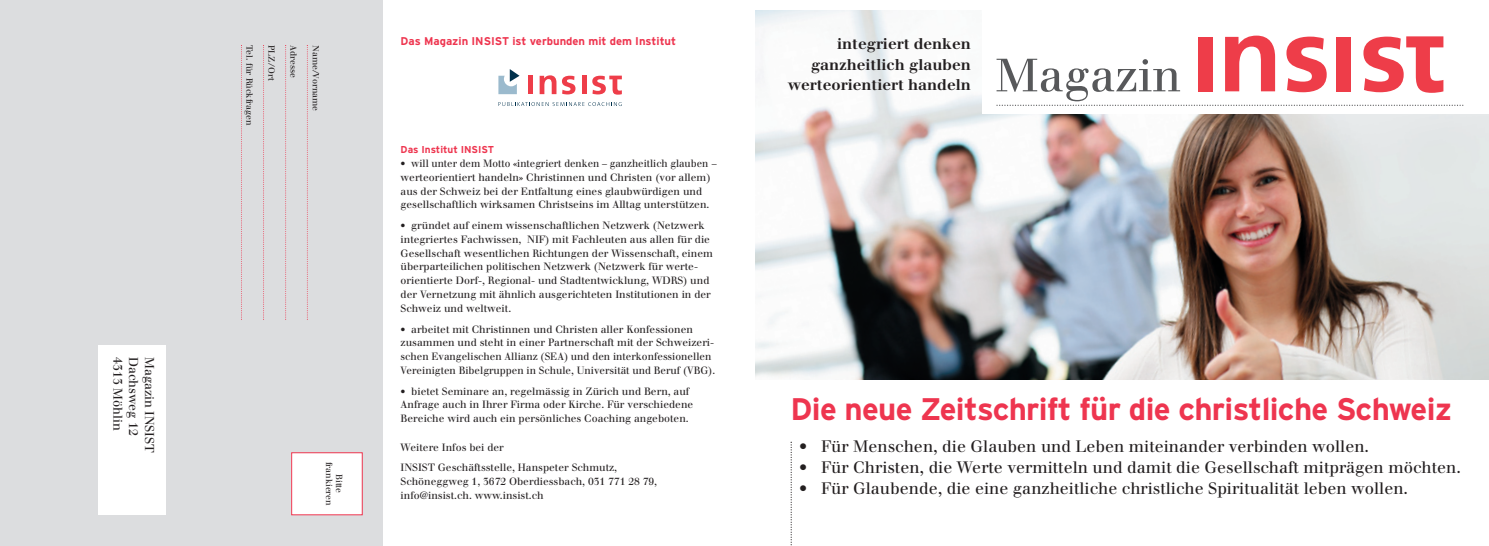
<style>
.page{position:relative;width:1489px;height:546px;background:#fff}
.page>*{position:absolute;margin:0;border:0;box-sizing:border-box;transform-origin:0 0}
.t1{font:700 31.12px "Interstate";letter-spacing:-.02em;color:#ee354f}
.t2{font:16.25px "Walbaum";color:#231f20}
.t3{font:700 15.12px/20.6px "Walbaum";color:#231f20;text-align:right}
.t4{font:12.5px "Walbaum";color:#231f20}
.t5{font:700 11.25px "Interstate";color:#ee354f}
.t6{font:10.38px/13.8px "Walbaum";color:#231f20}
.t7{font:10.38px/13.8px "Walbaum";color:#231f20;scale:.95 1}
.t8{font:700 10px "Interstate";color:#ee354f}
.t9{font:8.75px/10px "Walbaum";color:#231f20;text-align:center}
.s1{font-size:10px}
</style>
<div class="page">
<img style="left:755px;top:11px;width:733px;height:368px">
<svg style="left:790px;top:441px;width:1px;height:104px"></svg>
<div style="left:0;top:0;width:383px;height:546px;background:#dcdddf"></div>
<div style="left:98px;top:345px;width:68px;height:169px;background:#fff"></div>
<svg style="left:307px;top:45px;width:1px;height:275px"></svg>
<svg style="left:285px;top:45px;width:1px;height:275px"></svg>
<svg style="left:263px;top:45px;width:1px;height:275px"></svg>
<svg style="left:241px;top:45px;width:1px;height:275px"></svg>
<div style="left:292px;top:453px;width:70px;height:61px;background:#fff"></div>
<div style="left:291px;top:452px;width:71px;height:63px;border:1px solid #ee354f"></div>
<div style="left:981px;top:0;width:507px;height:113px;background:#fff"></div>
<svg style="left:996px;top:36px;width:467px;height:70px"></svg>
<svg style="left:498px;top:69px;width:21px;height:25px"></svg>
<svg style="left:498px;top:102px;width:123px;height:4px"></svg>
<hr style="left:528px;top:76px;width:4px;height:18px;background:#ee3d49">
<svg style="left:539px;top:75px;width:17px;height:19px"></svg>
<svg style="left:562px;top:76px;width:13px;height:18px"></svg>
<div style="left:581px;top:76px;width:5px;height:18px;background:#ee3d49"></div>
<svg style="left:592px;top:76px;width:30px;height:19px"></svg>
<p class="t4" style="left:122px;top:357px;width:75px;rotate:90deg">4313 Möhlin</p>
<p class="t4" style="left:138px;top:357px;width:80px;rotate:90deg">Dachsweg 12</p>
<p class="t4" style="left:154px;top:357px;width:97px;rotate:90deg">Magazin INSIST</p>
<p class="t9" style="left:254px;top:45px;width:82px;rotate:90deg">Tel. für Rückfragen</p>
<p class="t9" style="left:276px;top:45px;width:37px;rotate:90deg">PLZ/Ort</p>
<p class="t9" style="left:298px;top:45px;width:34px;rotate:90deg">Adresse</p>
<p class="t9" style="left:320px;top:45px;width:67px;rotate:90deg">Name/Vorname</p>
<p class="t9" style="left:343px;top:461px;width:46px;rotate:90deg">Bitte frankieren</p>
<p class="t5" style="left:400px;top:36px;width:277px">Das Magazin INSIST ist verbunden mit dem Institut</p>
<p class="t8" style="left:400px;top:146px;width:95px">Das Institut INSIST</p>
<p class="t7" style="left:400px;top:157px;width:334px"><span class="s1">•</span> will unter dem Motto «integriert denken – ganzheitlich glauben – werteorientiert handeln» Christinnen und Christen (vor allem) aus der Schweiz bei der Entfaltung eines glaubwürdigen und gesellschaftlich wirksamen Christseins im Alltag unterstützen.</p>
<p class="t6" style="left:400px;top:220px;width:314px"><span class="s1">•</span> gründet auf einem wissenschaftlichen Netzwerk (Netzwerk integriertes Fachwissen, NIF) mit Fachleuten aus allen für die Gesellschaft wesentlichen Richtungen der Wissenschaft, einem überparteilichen politischen Netzwerk (Netzwerk für werte&shy;orientierte Dorf-, Regional- und Stadtentwicklung, WDRS) und der Vernetzung mit ähnlich ausgerichteten Institutionen in der Schweiz und weltweit.</p>
<p class="t6" style="left:400px;top:323px;width:316px"><span class="s1">•</span> arbeitet mit Christinnen und Christen aller Konfessionen zusammen und steht in einer Partnerschaft mit der Schweizeri&shy;schen Evangelischen Allianz (SEA) und den interkonfessionellen Vereinigten Bibelgruppen in Schule, Universität und Beruf (VBG).</p>
<p class="t6" style="left:400px;top:385px;width:294px"><span class="s1">•</span> bietet Seminare an, regelmässig in Zürich und Bern, auf<br>Anfrage auch in Ihrer Firma oder Kirche. Für verschiedene<br>Bereiche wird auch ein persönliches Coaching angeboten.</p>
<p class="t6" style="left:400px;top:437px;width:218px;line-height:20.9px">Weitere Infos bei der<br>INSIST Geschäftsstelle, Hanspeter Schmutz,</p>
<p class="t6" style="left:400px;top:475px;width:258px">Schöneggweg 1, 3672 Oberdiessbach, 031 771 28 79, info@insist.ch. www.insist.ch</p>
<h3 class="t3" style="left:787px;top:35px;width:184px">integriert denken ganzheitlich glauben werteorientiert handeln</h3>
<h1 class="t1" style="left:790px;top:397px;width:663px">Die neue Zeitschrift für die christliche Schweiz</h1>
<h2 class="t2" style="left:799px;top:440px;width:571px">• Für Menschen, die Glauben und Leben miteinander verbinden wollen.</h2>
<h2 class="t2" style="left:799px;top:461px;width:663px">• Für Christen, die Werte vermitteln und damit die Gesellschaft mitprägen möchten.</h2>
<h2 class="t2" style="left:799px;top:482px;width:610px">• Für Glaubende, die eine ganzheitliche christliche Spiritualität leben wollen.</h2>
</div>
